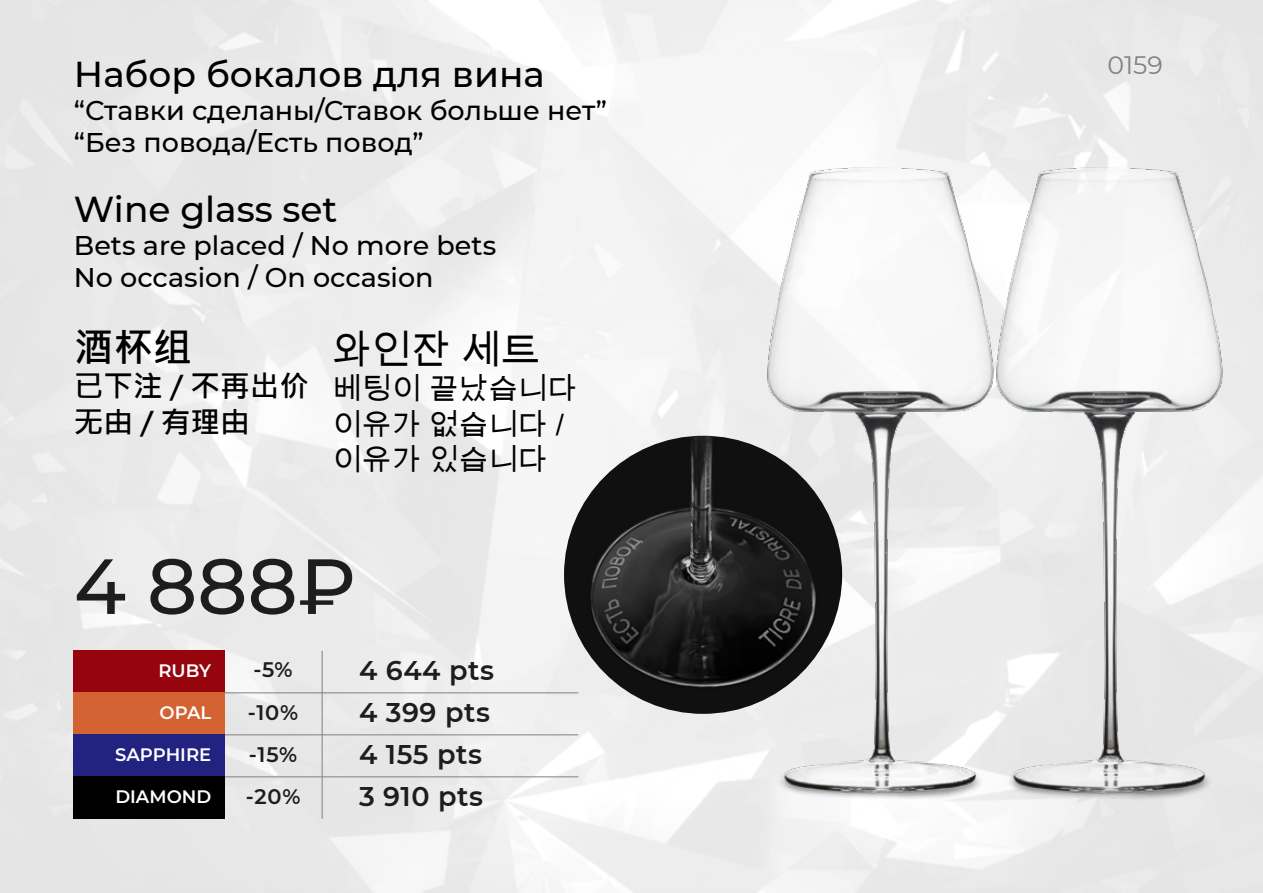
<style>
.page{position:relative;width:1263px;height:893px;background:#fff}
.page>*{position:absolute;margin:0;border:0;box-sizing:border-box;transform-origin:0 0}
.t1{font:500 78px "Montserrat";color:#1d1d1b}
.t2{font:39.45px "Arial Unicode MS";color:#000}
.t3{font:39.45px "Microsoft Jheng Hei UI Bold";color:#000}
.t4{font:500 36px "Montserrat";color:#000}
.t5{font:29.55px/35.5px "Arial Unicode MS";color:#000}
.t6{font:29.55px/35.5px "Microsoft Jheng Hei UI Bold";color:#000}
.t7{font:500 27px/32.4px "Montserrat";color:#000}
.t8{font:600 27px/42px "Montserrat";letter-spacing:.02em;color:#1d1d1b}
.t9{font:25.2px "Montserrat";color:#808080}
.t10{font:600 21px/42px "Montserrat";color:#1d1d1b}
.t11{font:600 18px "Montserrat";color:#fff}
</style>
<div class="page">
<img style="left:0;top:0;width:1263px;height:893px">
<div style="left:74px;top:651px;width:151px;height:42px;background:#96050e"></div>
<div style="left:74px;top:693px;width:151px;height:42px;background:#d46333"></div>
<div style="left:74px;top:735px;width:151px;height:42px;background:#222381"></div>
<div style="left:74px;top:777px;width:151px;height:42px;background:#000"></div>
<hr style="left:225px;top:692px;width:353px;height:1px;background:#808080">
<hr style="left:225px;top:734px;width:353px;height:1px;background:#808080">
<hr style="left:225px;top:776px;width:353px;height:1px;background:#808080">
<hr style="left:322px;top:651px;width:1px;height:168px;background:#808080">
<img style="left:750px;top:162px;width:230px;height:653px">
<img style="left:980px;top:162px;width:260px;height:653px">
<img style="left:564px;top:436px;width:278px;height:278px;border-radius:139px">
<h3 class="t4" style="left:74px;top:49px;width:472px">Набор бокалов для вина</h3>
<p class="t9" style="left:1107px;top:48px;width:57px">0159</p>
<p class="t7" style="left:74px;top:93px;width:535px">“Ставки сделаны/Cтавок больше нет” “Без повода/Есть повод”</p>
<h3 class="t4" style="left:74px;top:184px;width:265px">Wine glass set</h3>
<p class="t7" style="left:74px;top:228px;width:424px">Bets are placed / No more bets<br>No occasion / On occasion</p>
<h2 class="t3" style="left:74px;top:322px;width:120px">酒杯组</h2>
<p class="t6" style="left:74px;top:368px;width:237px">已下注 / 不再出价无由 / 有理由</p>
<h2 class="t2" style="left:332px;top:321px;width:210px">와인잔 세트</h2>
<p class="t5" style="left:332px;top:370px;width:247px">베팅이 끝났습니다 이유가 없습니다 / 이유가 있습니다</p>
<h1 class="t1" style="left:74px;top:532px;width:284px">4 888₽</h1>
<p class="t11" style="left:158px;top:658px;width:54px">RUBY</p>
<p class="t10" style="left:254px;top:648px;width:41px">-5%</p>
<p class="t8" style="left:359px;top:648px;width:137px">4 644 pts<br>4 399 pts<br>4 155 pts<br>3 910 pts</p>
<p class="t10" style="left:246px;top:691px;width:56px">-10% -15% -20%</p>
<p class="t11" style="left:160px;top:700px;width:53px">OPAL</p>
<p class="t11" style="left:115px;top:742px;width:98px">SAPPHIRE</p>
<p class="t11" style="left:115px;top:784px;width:97px">DIAMOND</p>
</div>
